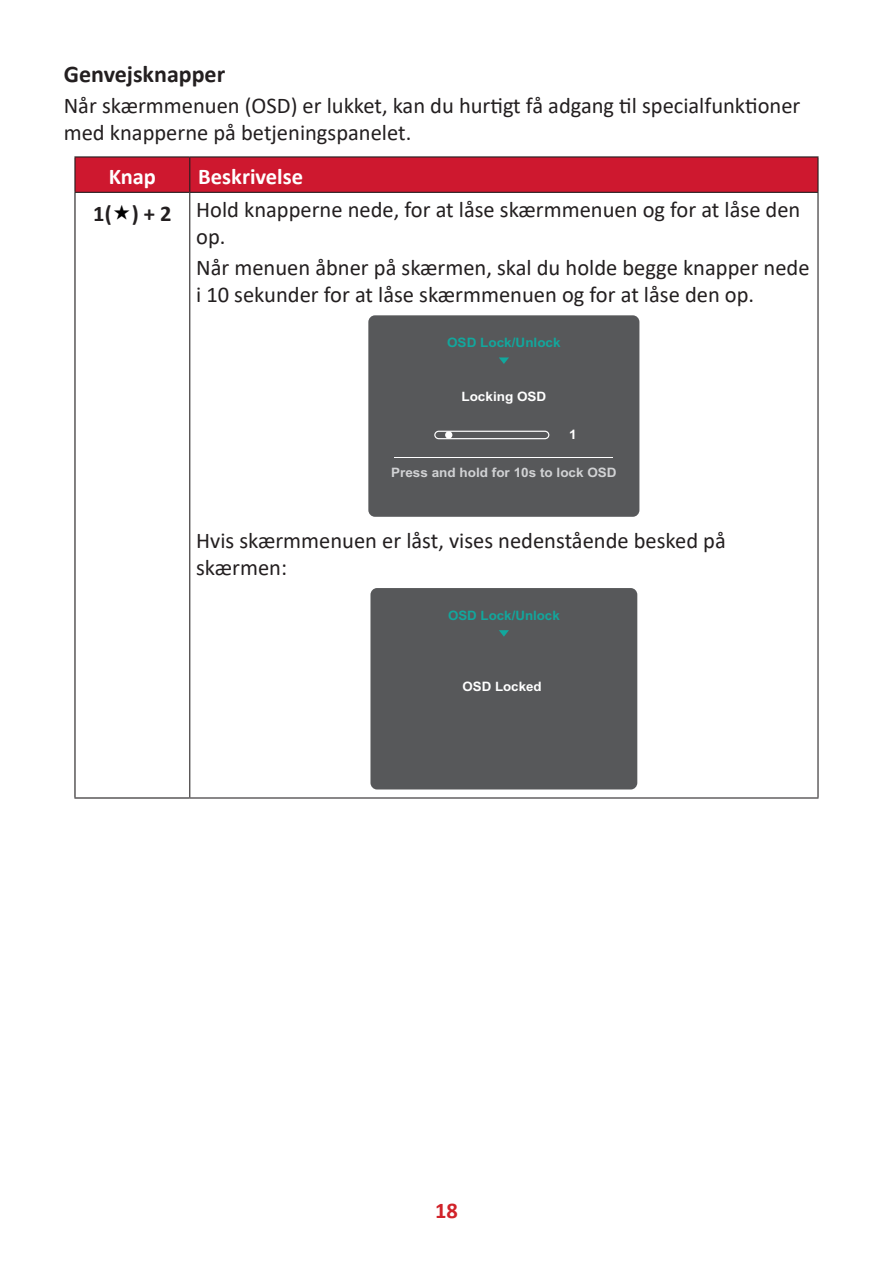
<style>
.page{position:relative;width:893px;height:1263px;background:#fff}
.page>*{position:absolute;margin:0;border:0;box-sizing:border-box;transform-origin:0 0}
.t1{font:700 24px "Calibri";color:#231f20}
.t2{font:22.5px/27px "Calibri";color:#231f20}
.t3{font:700 22.5px "Calibri";color:#fff}
.t4{font:700 22.5px "Calibri";color:#d1232a}
.t5{font:700 13.05px "Arial";color:#d1d2d4;scale:1.04 1}
.t6{font:700 13.05px "Arial";color:#12a79d;scale:1.04 1}
.t7{font:700 13.05px "Arial";color:#12a79d}
.t8{font:700 13.05px "Arial";color:#fff;scale:1.04 1}
.t9{font:700 13.05px "Arial";color:#fff}
.s1{font-weight:700;color:#fff}
.s2{font-weight:700}
</style>
<div class="page">
<div style="left:76px;top:158px;width:741px;height:34px;background:#ce182f"></div>
<hr style="left:190px;top:156px;width:629px;height:2px;background:#231f20">
<hr style="left:817px;top:158px;width:2px;height:34px;background:#231f20">
<hr style="left:74px;top:192px;width:116px;height:1px;background:#231f20">
<hr style="left:190px;top:192px;width:629px;height:1px;background:#231f20">
<hr style="left:74px;top:193px;width:2px;height:604px;background:#231f20">
<hr style="left:74px;top:156px;width:116px;height:2px;background:#231f20">
<hr style="left:74px;top:158px;width:2px;height:34px;background:#231f20">
<hr style="left:189px;top:158px;width:1px;height:34px;background:#231f20">
<hr style="left:189px;top:193px;width:1px;height:604px;background:#231f20">
<hr style="left:817px;top:193px;width:1px;height:604px;background:#231f20">
<hr style="left:74px;top:797px;width:115px;height:1px;background:#231f20">
<hr style="left:189px;top:797px;width:629px;height:1px;background:#231f20">
<div style="left:368px;top:315px;width:271px;height:202px;background:#57585a;border-radius:7px"></div>
<hr style="left:395px;top:458px;width:218px;height:1px;background:#fff">
<div style="left:434px;top:431px;width:115px;height:8px;border:1px solid #fff;border-radius:4px"></div>
<div style="left:445px;top:431px;width:7px;height:8px;background:#fff;border-radius:50%"></div>
<svg style="left:499px;top:357px;width:10px;height:7px"></svg>
<div style="left:370px;top:588px;width:267px;height:201px;background:#57585a;border-radius:7px"></div>
<svg style="left:499px;top:630px;width:10px;height:7px"></svg>
<p class="t1" style="left:64px;top:57px;width:163px">Genvejsknapper</p>
<p class="t2" style="left:64px;top:91px;width:738px">Når skærmmenuen (OSD) er lukket, kan du hurtigt få adgang til specialfunktioner med knapperne på betjeningspanelet.</p>
<p class="t3" style="left:109px;top:160px;width:49px">Knap</p>
<p class="t2" style="left:93px;top:159px;width:709px;line-height:33.3px;text-indent:105px"><span class="s1">Beskrivelse<br></span><span class="s2">1( ) + 2</span> Hold knapperne nede, for at låse skærmmenuen og for at låse den</p>
<p class="t2" style="left:196px;top:220px;width:615px;line-height:31.2px">op.<br>Når menuen åbner på skærmen, skal du holde begge knapper nede</p>
<p class="t2" style="left:196px;top:281px;width:560px">i 10 sekunder for at låse skærmmenuen og for at låse den op.</p>
<p class="t6" style="left:447px;top:333px;width:111px">OSD Lock/Unlock</p>
<p class="t8" style="left:461px;top:387px;width:83px">Locking OSD</p>
<p class="t8" style="left:569px;top:425px;width:9px">1</p>
<p class="t5" style="left:391px;top:463px;width:218px">Press and hold for 10s to lock OSD</p>
<p class="t2" style="left:196px;top:526px;width:531px">Hvis skærmmenuen er låst, vises nedenstående besked på skærmen:</p>
<p class="t7" style="left:448px;top:606px;width:113px">OSD Lock/Unlock</p>
<p class="t9" style="left:462px;top:677px;width:81px">OSD Locked</p>
<p class="t4" style="left:435px;top:1194px;width:24px">18</p>
</div>
